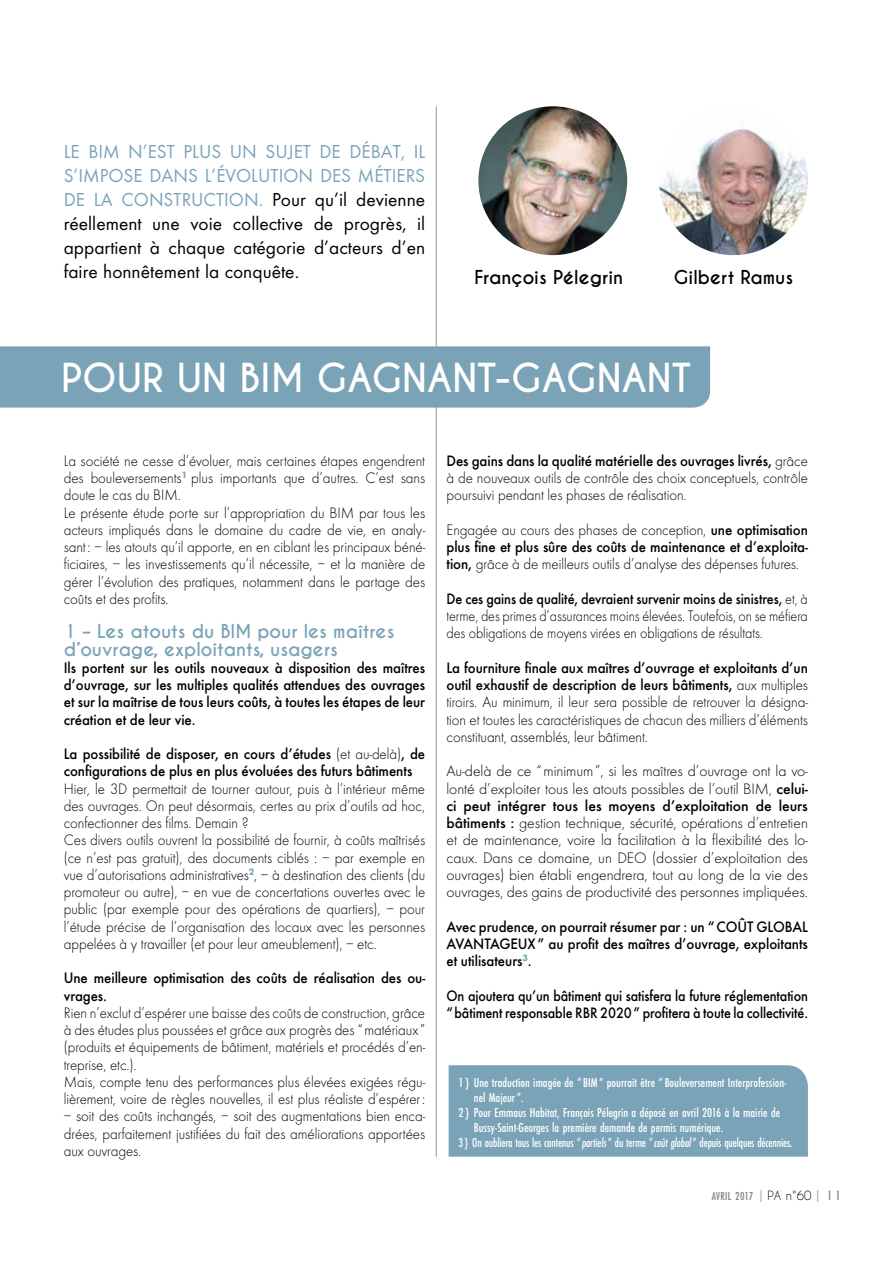
<style>
.page{position:relative;width:893px;height:1263px;background:#fff}
.page>*{position:absolute;margin:0;border:0;box-sizing:border-box;transform-origin:0 0}
.t1{font:700 37.5px "Caviar Dreams";color:#fff}
.t2{font:19.5px/24px "Futura EF";color:#000}
.t3{font:700 18px/17.2px "Caviar Dreams";color:#7aa3b8}
.t4{font:700 18px "Caviar Dreams";color:#000}
.t5{font:300 15.75px/17.2px "Futura EF";letter-spacing:-.005em;color:#000;text-align:justify;scale:.95 1}
.t6{font:500 15.75px/17.2px "Futura EF";letter-spacing:-.005em;color:#000;text-align:justify;scale:.95 1}
.t7{font:300 15.75px/17.2px "Futura EF";letter-spacing:-.005em;color:#000;text-align:justify}
.t8{font:300 15.75px/17.2px "Futura EF";letter-spacing:-.005em;color:#000;text-align:justify;scale:.9 1}
.t9{font:500 15.75px/17.2px "Futura EF";letter-spacing:-.005em;color:#000;scale:.9 1}
.t10{font:500 condensed 13.5px "Futura EF";color:#fff}
.t11{font:500 condensed 13.5px "Futura EF";color:#fff;scale:.92 1}
.t12{font:500 condensed 12px "Futura EF";letter-spacing:.02em;color:#808285}
.s1{color:#7aa3b8}
.s2{font-weight:300}
.s3{font-weight:500}
.s4{font-style:italic}
.s5{color:#a7a9ac}
.s6{font-family:"Caviar Dreams";font-weight:400;font-stretch:normal;color:#000}
.s7{font-family:"Caviar Dreams";font-weight:700;font-stretch:normal}
</style>
<div class="page">
<img style="left:478px;top:106px;width:149px;height:149px;border-radius:74px">
<img style="left:659px;top:106px;width:149px;height:149px;border-radius:74px">
<hr style="left:436px;top:106px;width:1px;height:1051px;background:#939598">
<div style="left:0;top:346px;width:710px;height:62px;background:#7aa3b8"></div>
<div style="left:449px;top:1065px;width:359px;height:92px;background:#7aa3b8"></div>
<p class="t2" style="left:64px;top:139px;width:363px"><span class="s1">Le BIM n’est plus un sujet de débat, il s’im pose dans l’évoluti on des m éti ers de la construction.</span> Pour qu’il devienne réellement une voie collective de progrès, il appartient à chaque catégorie d’acteurs d’en faire honnêtement la conquête.</p>
<p class="t4" style="left:474px;top:267px;width:150px">François Pélegrin</p>
<p class="t4" style="left:674px;top:267px;width:121px">Gilbert Ramus</p>
<h1 class="t1" style="left:61px;top:355px;width:631px">POUR UN BIM GAGNANT-GAGNANT</h1>
<p class="t5" style="left:64px;top:452px;width:382px;text-align:left">La société ne cesse d’évoluer, mais certaines étapes engendrent des bouleversements<sup>1</sup> plus importants que d’autres. C’est sans doute le cas du BIM.<br>Le présente étude porte sur l’appropriation du BIM par tous les acteurs impliqués dans le domaine du cadre de vie, en analy&shy;sant : – les atouts qu’il apporte, en en ciblant les principaux béné&shy;ficiaires, – les investissements qu’il nécessite, – et la manière de gérer l’évolution des pratiques, notamment dans le partage des coûts et des profits.</p>
<p class="t3" style="left:64px;top:623px;width:332px">1 – Les atouts du BIM pour les maîtres d’ouvrage, exploitants, usagers</p>
<p class="t6" style="left:64px;top:659px;width:382px">Ils portent sur les outils nouveaux à disposition des maîtres d’ouvrage, sur les multiples qualités attendues des ouvrages et sur la maîtrise de tous leurs coûts, à toutes les étapes de leur création et de leur vie.</p>
<p class="t6" style="left:64px;top:745px;width:382px">La possibilité de disposer, en cours d’études <span class="s2">(et au-delà)</span>, de configurations de plus en plus évoluées des futurs bâtiments</p>
<p class="t5" style="left:64px;top:780px;width:382px;text-align:left">Hier, le 3D permettait de tourner autour, puis à l’intérieur même des ouvrages. On peut désormais, certes au prix d’outils ad hoc, confectionner des films. Demain ?<br>Ces divers outils ouvrent la possibilité de fournir, à coûts maîtrisés (ce n’est pas gratuit), des documents ciblés : – par exemple en vue d’autorisations administratives<sup>2</sup>, – à destination des clients (du promoteur ou autre), – en vue de concertations ouvertes avec le public (par exemple pour des opérations de quartiers), – pour l’étude précise de l’organisation des locaux avec les personnes appelées à y travailler (et pour leur ameublement), – etc.</p>
<p class="t6" style="left:64px;top:969px;width:382px">Une meilleure optimisation des coûts de réalisation des ou&shy;vrages.</p>
<p class="t5" style="left:64px;top:1004px;width:382px;text-align:left">Rien n’exclut d’espérer une baisse des coûts de construction, grâce à des études plus poussées et grâce aux progrès des “matériaux ” (produits et équipements de bâtiment, matériels et procédés d’en&shy;treprise, etc.).<br>Mais, compte tenu des performances plus élevées exigées régu&shy;lièrement, voire de règles nouvelles, il est plus réaliste d’espérer:</p>
<p class="t5" style="left:64px;top:1108px;width:382px">– soit des coûts inchangés, – soit des augmentations bien enca&shy;drées, parfaitement justifiées du fait des améliorations apportées aux ouvrages.</p>
<p class="t5" style="left:446px;top:452px;width:382px"><span class="s3">Des gains dans la qualité matérielle des ouvrages livrés,</span> grâce à de nouveaux outils de contrôle des choix conceptuels, contrôle poursuivi pendant les phases de réalisation.</p>
<p class="t5" style="left:446px;top:521px;width:382px">Engagée au cours des phases de conception, <span class="s3">une optimisation plus fine et plus sûre des coûts de maintenance et d’exploita&shy;tion,</span> grâce à de meilleurs outils d’analyse des dépenses futures.</p>
<p class="t8" style="left:446px;top:590px;width:403px"><span class="s3">De ces gains de qualité, devraient survenir moins de sinistres,</span> et, à terme, des primes d’assurances moins élevées. Toutefois, on se méfiera des obligations de moyens virées en obligations de résultats.</p>
<p class="t5" style="left:446px;top:659px;width:382px"><span class="s3">La fourniture finale aux maîtres d’ouvrage et exploitants d’un outil exhaustif de description de leurs bâtiments,</span> aux multiples tiroirs. Au minimum, il leur sera possible de retrouver la désigna&shy;tion et toutes les caractéristiques de chacun des milliers d’éléments constituant, assemblés, leur bâtiment.</p>
<p class="t7" style="left:446px;top:763px;width:363px">Au-delà de ce “minimum”, si les maîtres d’ouvrage ont la vo&shy;lonté d’exploiter tous les atouts possibles de l’outil BIM, <span class="s3">celui&shy;ci peut intégrer tous les moyens d’exploitation de leurs bâtiments :</span> gestion technique, sécurité, opérations d’entretien et de maintenance, voire la facilitation à la flexibilité des lo&shy;caux. Dans ce domaine, un DEO (dossier d’exploitation des ouvrages) bien établi engendrera, tout au long de la vie des ouvrages, des gains de productivité des personnes impliquées.</p>
<p class="t6" style="left:446px;top:918px;width:382px">Avec prudence, on pourrait résumer par : un “COÛT GLOBAL AVANTAGEUX” au profit des maîtres d’ouvrage, exploitants et utilisateurs<sup>3</sup>.</p>
<p class="t9" style="left:446px;top:987px;width:403px">On ajoutera qu’un bâtiment qui satisfera la future réglementation “bâtiment responsable RBR 2020” profitera à toute la collectivité.</p>
<p class="t10" style="left:459px;top:1076px;width:329px">1} Une traduction imagée de “BIM” pourrait être “Bouleversement Interprofession-</p>
<p class="t10" style="left:474px;top:1091px;width:51px">nel Majeur”.</p>
<p class="t10" style="left:459px;top:1106px;width:323px">2} Pour Emmaus Habitat, François Pélegrin a déposé en avril 2016 à la mairie de</p>
<p class="t10" style="left:474px;top:1121px;width:251px">Bussy-Saint-Georges la première demande de permis numérique.</p>
<p class="t11" style="left:459px;top:1136px;width:364px">3} On oubliera tous les contenus “<span class="s4">partiels</span>” du terme “<span class="s4">coût global</span>” depuis quelques décennies.</p>
<p class="t12" style="left:712px;top:1189px;width:132px">avril 2017 <span class="s5">|</span> <span class="s6">PA n°60</span> <span class="s5">|</span> <span class="s7">11</span></p>
</div>
